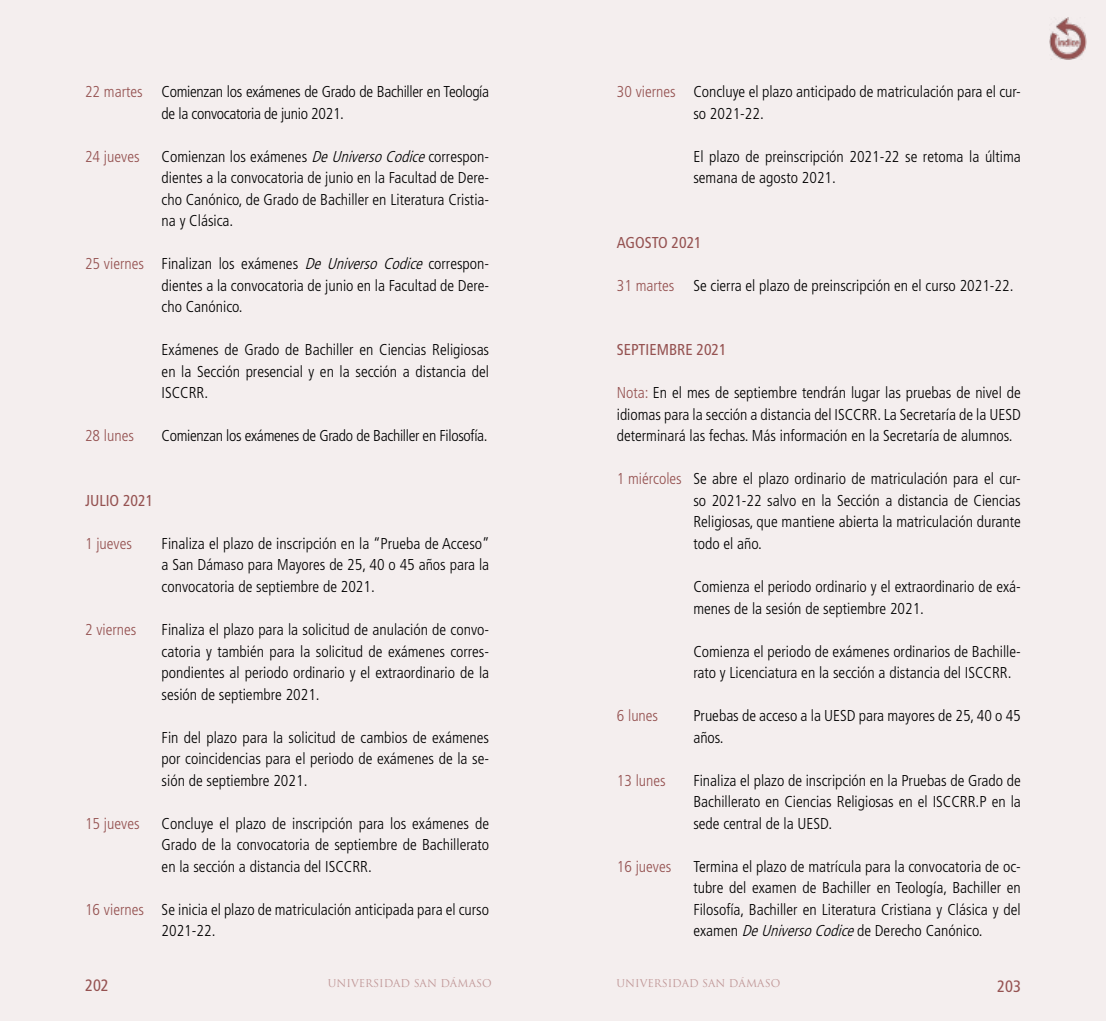
<style>
.page{position:relative;width:1106px;height:1021px;background:#fff}
.page>*{position:absolute;margin:0;border:0;box-sizing:border-box;transform-origin:0 0}
.t1{font:condensed 16.5px "Frutiger LT Std";color:#955251}
.t2{font:300 condensed 15.75px/21.5px "Frutiger LT Std";color:#000;text-align:justify}
.t3{font:300 condensed 15.75px/21.5px "Frutiger LT Std";letter-spacing:-.02em;color:#000}
.t4{font:300 condensed 15.75px "Frutiger LT Std";color:#955251}
.t5{font:condensed 15.75px "Frutiger LT Std";color:#955251}
.t6{font:10.5px "Trajan Pro";color:#c09797}
.s1{color:#955251}
.s2{font-style:italic}
</style>
<div class="page">
<div style="left:0;top:0;width:1106px;height:1020px;background:#f4eeee"></div>
<img style="left:1049px;top:17px;width:37px;height:43px">
<p class="t3" style="left:162px;top:81px;width:329px;text-indent:-77px"><span class="s1">22 martes</span> Comienzan los exámenes de Grado de Bachiller en Teología de la convocatoria de junio 2021.</p>
<p class="t4" style="left:85px;top:147px;width:56px">24 jueves</p>
<p class="t2" style="left:162px;top:146px;width:329px">Comienzan los exámenes <span class="s2">DeUniversoCodice</span>correspon&shy;dientes a la convocatoria de junio en la Facultad de Dere&shy;cho Canónico, de Grado de Bachiller en Literatura Cristia&shy;na y Clásica.</p>
<p class="t2" style="left:162px;top:253px;width:329px;text-indent:-77px"><span class="s1">25 viernes</span> Finalizan los exámenes <span class="s2">De Universo Codice</span> correspon&shy;dientes a la convocatoria de junio en la Facultad de Dere&shy;cho Canónico.</p>
<p class="t2" style="left:162px;top:339px;width:329px">Exámenes de Grado de Bachiller en Ciencias Religiosas en la Sección presencial y en la sección a distancia del ISCCRR.</p>
<p class="t4" style="left:85px;top:427px;width:50px">28 lunes</p>
<p class="t3" style="left:162px;top:425px;width:327px">Comienzan los exámenes de Grado de Bachiller en Filosofía.</p>
<p class="t5" style="left:85px;top:491px;width:70px">JULIO 2021</p>
<p class="t4" style="left:85px;top:534px;width:48px">1 jueves</p>
<p class="t2" style="left:162px;top:533px;width:329px">Finaliza el plazo de inscripción en la “Prueba de Acceso” a San Dámaso para Mayores de 25, 40 o 45 años para la convocatoria de septiembre de 2021.</p>
<p class="t4" style="left:85px;top:620px;width:53px">2 viernes</p>
<p class="t2" style="left:162px;top:619px;width:329px">Finaliza el plazo para la solicitud de anulación de convo&shy;catoria y también para la solicitud de exámenes corres&shy;pondientes al periodo ordinario y el extraordinario de la sesión de septiembre 2021.</p>
<p class="t2" style="left:162px;top:726px;width:329px">Fin del plazo para la solicitud de cambios de exámenes por coincidencias para el periodo de exámenes de la se&shy;sión de septiembre 2021.</p>
<p class="t4" style="left:85px;top:814px;width:56px">15 jueves</p>
<p class="t2" style="left:162px;top:812px;width:329px">Concluye el plazo de inscripción para los exámenes de Grado de la convocatoria de septiembre de Bachillerato en la sección a distancia del ISCCRR.</p>
<p class="t2" style="left:162px;top:898px;width:329px;text-indent:-77px"><span class="s1">16 viernes</span> Se inicia el plazo de matriculación anticipada para el curso<br>2021-22.</p>
<p class="t2" style="left:693px;top:81px;width:329px;text-indent:-77px"><span class="s1">30 viernes</span> Concluye el plazo anticipado de matriculación para el cur&shy;so 2021-22.</p>
<p class="t2" style="left:693px;top:146px;width:329px">El plazo de preinscripción 2021-22 se retoma la última semana de agosto 2021.</p>
<p class="t5" style="left:617px;top:233px;width:86px">AGOSTO 2021</p>
<p class="t2" style="left:617px;top:275px;width:398px"><span class="s1">31 martes</span> Se cierra el plazo de preinscripción en el curso 2021-22.</p>
<p class="t5" style="left:617px;top:340px;width:111px">SEPTIEMBRE 2021</p>
<p class="t2" style="left:617px;top:382px;width:405px"><span class="s1">Nota:</span> En el mes de septiembre tendrán lugar las pruebas de nivel de idiomas para la sección a distancia del ISCCRR. La Secretaría de la UESD determinará las fechas. Más información en la Secretaría de alumnos.</p>
<p class="t2" style="left:693px;top:468px;width:329px;text-indent:-77px"><span class="s1">1 miércoles</span> Se abre el plazo ordinario de matriculación para el cur&shy;so 2021-22 salvo en la Sección a distancia de Ciencias Religiosas, que mantiene abierta la matriculación durante todo el año.</p>
<p class="t2" style="left:693px;top:576px;width:329px">Comienza el periodo ordinario y el extraordinario de exá&shy;menes de la sesión de septiembre 2021.</p>
<p class="t2" style="left:693px;top:640px;width:329px">Comienza el periodo de exámenes ordinarios de Bachille&shy;rato y Licenciatura en la sección a distancia del ISCCRR.</p>
<p class="t4" style="left:617px;top:706px;width:43px">6 lunes</p>
<p class="t2" style="left:693px;top:705px;width:329px">Pruebas de acceso a la UESD para mayores de 25, 40 o 45 años.</p>
<p class="t4" style="left:617px;top:771px;width:50px">13 lunes</p>
<p class="t2" style="left:693px;top:769px;width:329px">Finaliza el plazo de inscripción en la Pruebas de Grado de Bachillerato en Ciencias Religiosas en el ISCCRR.P en la sede central de la UESD.</p>
<p class="t4" style="left:617px;top:857px;width:56px">16 jueves</p>
<p class="t2" style="left:693px;top:855px;width:329px">Termina el plazo de matrícula para la convocatoria de oc&shy;tubre del examen de Bachiller en Teología, Bachiller en Filosofía, Bachiller en Literatura Cristiana y Clásica y del examen <span class="s2">DeUniversoCodice</span>de Derecho Canónico.</p>
<p class="t1" style="left:85px;top:975px;width:25px">202</p>
<p class="t6" style="left:328px;top:976px;width:165px">UNIVERSIDAD SAN DÁMASO</p>
<p class="t6" style="left:616px;top:976px;width:165px">UNIVERSIDAD SAN DÁMASO</p>
<p class="t1" style="left:997px;top:976px;width:25px">203</p>
</div>
